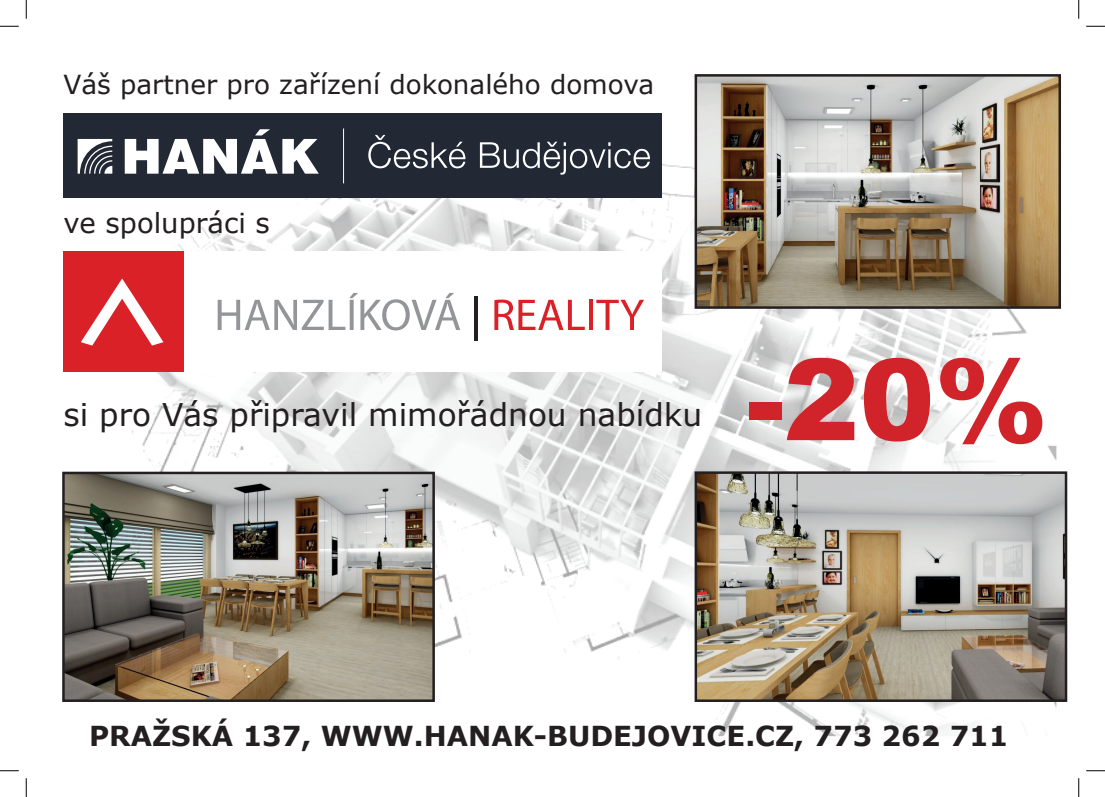
<style>
.page{position:relative;width:1105px;height:797px;background:#fff}
.page>*{position:absolute;margin:0;border:0;box-sizing:border-box;transform-origin:0 0}
.t1{font:900 113.12px "Arial";color:#d1232a}
.t2{font:31.25px "Verdana";color:#231f20}
.t3{font:700 27.5px "Verdana";color:#231f20}
.t4{font:27.5px "Verdana";color:#231f20}
.t5{font:26.25px "Verdana";color:#231f20}
</style>
<div class="page">
<img style="left:63px;top:100px;width:993px;height:636px">
<img style="left:536px;top:447px;width:30px;height:1px">
<div style="left:63px;top:114px;width:599px;height:84px;background:#222834"></div>
<svg style="left:368px;top:135px;width:98px;height:33px"></svg>
<svg style="left:480px;top:142px;width:170px;height:33px"></svg>
<svg style="left:125px;top:129px;width:194px;height:45px"></svg>
<svg style="left:78px;top:139px;width:34px;height:35px"></svg>
<hr style="left:343px;top:128px;width:1px;height:55px;background:#fff">
<div style="left:63px;top:251px;width:581px;height:121px;background:#fff"></div>
<svg style="left:218px;top:293px;width:242px;height:37px"></svg>
<hr style="left:475px;top:296px;width:3px;height:45px;background:#231f20">
<svg style="left:494px;top:299px;width:91px;height:31px"></svg>
<hr style="left:589px;top:300px;width:4px;height:30px;background:#da2128">
<svg style="left:596px;top:300px;width:48px;height:30px"></svg>
<div style="left:63px;top:251px;width:121px;height:121px;background:#da2128"></div>
<svg style="left:81px;top:278px;width:82px;height:67px"></svg>
<img style="left:65px;top:474px;width:367px;height:225px">
<div style="left:62px;top:471px;width:373px;height:231px;border:2px solid #231f20"></div>
<img style="left:698px;top:474px;width:366px;height:225px">
<div style="left:695px;top:471px;width:372px;height:231px;border:2px solid #231f20"></div>
<img style="left:698px;top:77px;width:360px;height:229px">
<div style="left:695px;top:74px;width:366px;height:235px;border:2px solid #231f20"></div>
<div style="left:644px;top:251px;width:18px;height:121px;background:#fff"></div>
<svg style="left:0;top:25px;width:19px;height:2px"></svg>
<svg style="left:1086px;top:25px;width:19px;height:2px"></svg>
<svg style="left:0;top:770px;width:19px;height:1px"></svg>
<svg style="left:1086px;top:770px;width:19px;height:1px"></svg>
<svg style="left:25px;top:0;width:2px;height:19px"></svg>
<svg style="left:25px;top:778px;width:2px;height:19px"></svg>
<svg style="left:1078px;top:0;width:1px;height:19px"></svg>
<svg style="left:1078px;top:778px;width:1px;height:19px"></svg>
<p class="t5" style="left:63px;top:68px;width:592px">Váš partner pro zařízení dokonalého domova</p>
<p class="t4" style="left:63px;top:205px;width:208px">ve spolupráci s</p>
<p class="t2" style="left:63px;top:394px;width:640px">si pro Vás připravil mimořádnou nabídku</p>
<h1 class="t1" style="left:746px;top:317px;width:303px">-20%</h1>
<p class="t3" style="left:89px;top:718px;width:921px">PRAŽSKÁ 137, WWW.HANAK-BUDEJOVICE.CZ, 773 262 711</p>
</div>
